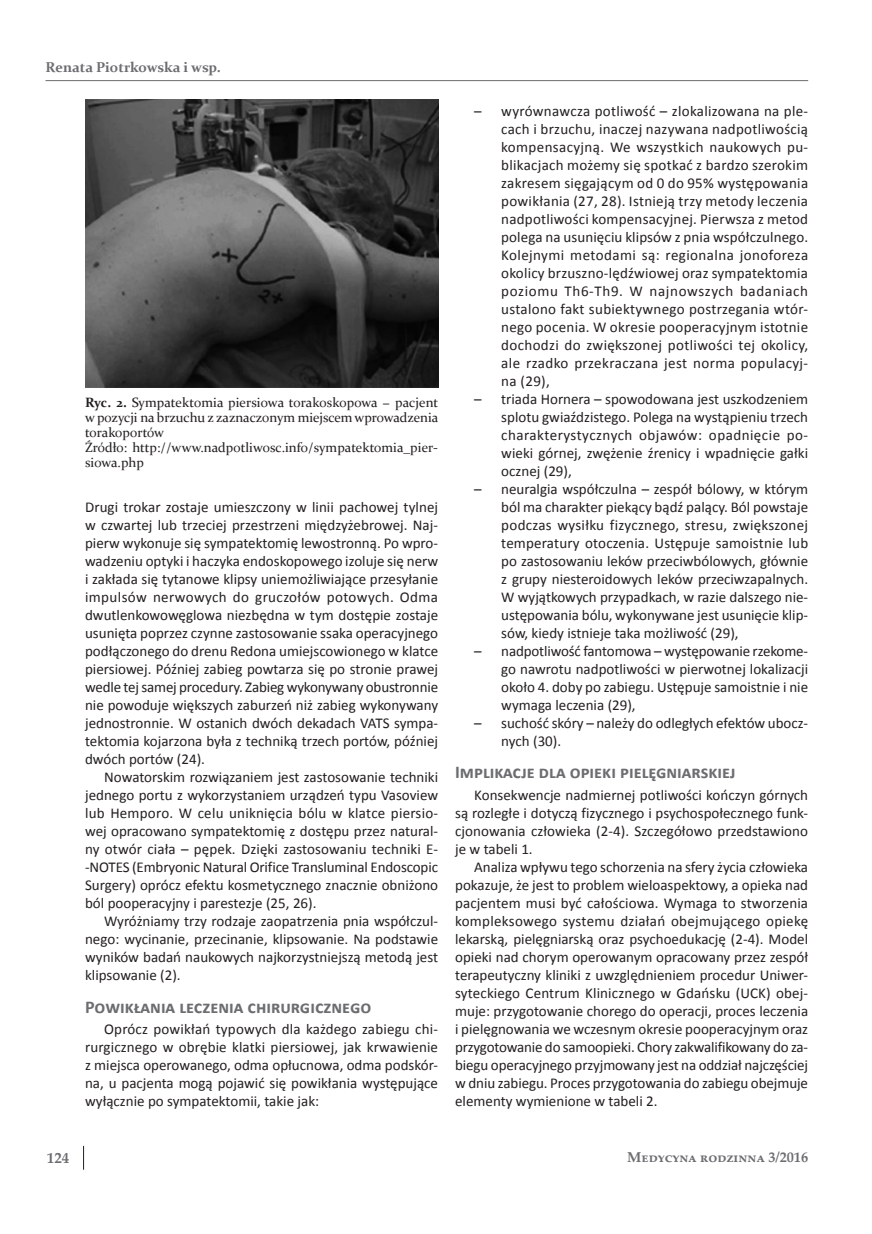
<style>
.page{position:relative;width:872px;height:1234px;background:#fff}
.page>*{position:absolute;margin:0;border:0;box-sizing:border-box;transform-origin:0 0}
.t1{font:700 18px "Calibri";color:#6c6d70}
.t2{font:15px/18px "Calibri";color:#231f20;text-align:justify}
.t3{font:700 15px "Palatino Linotype";color:#6c6d70}
.t4{font:700 14.25px "Constantia";color:#6c6d70}
.t5{font:700 14.25px "Palatino Linotype";color:#6c6d70}
.t6{font:13.5px/15px "Constantia";color:#231f20}
.s1{font-weight:700}
</style>
<div class="page">
<hr style="left:45px;top:80px;width:763px;height:1px;background:#6c6d70">
<svg style="left:83px;top:1145px;width:1px;height:24px"></svg>
<img style="left:85px;top:100px;width:353px;height:287px">
<p class="t4" style="left:45px;top:57px;width:177px">Renata Piotrkowska i wsp.</p>
<p class="t6" style="left:85px;top:394px;width:355px"><span class="s1">Ryc. 2.</span> Sympatektomia piersiowa torakoskopowa − pacjent w pozycji na brzuchu z zaznaczonym miejscem wprowadzenia torakoportów<br>Źródło: http://www.nadpotliwosc.info/sympatektomia_pier&shy;siowa.php</p>
<p class="t2" style="left:85px;top:498px;width:354px">Drugi trokar zostaje umieszczony w linii pachowej tylnej w czwartej lub trzeciej przestrzeni międzyżebrowej. Naj&shy;pierw wykonuje się sympatektomię lewostronną. Po wpro&shy;wadzeniu optyki i haczyka endoskopowego izoluje się nerw i zakłada się tytanowe klipsy uniemożliwiające przesyłanie impulsów nerwowych do gruczołów potowych. Odma dwutlenkowowęglowa niezbędna w tym dostępie zostaje usunięta poprzez czynne zastosowanie ssaka operacyjnego podłączonego do drenu Redona umiejscowionego w klatce piersiowej. Później zabieg powtarza się po stronie prawej wedle tej samej procedury. Zabieg wykonywany obustronnie nie powoduje większych zaburzeń niż zabieg wykonywany jednostronnie. W ostanich dwóch dekadach VATS sympa&shy;tektomia kojarzona była z techniką trzech portów, później dwóch portów (24).</p>
<p class="t2" style="left:85px;top:768px;width:354px;text-indent:19px">Nowatorskim rozwiązaniem jest zastosowanie techniki jednego portu z wykorzystaniem urządzeń typu Vasoview lub Hemporo. W celu uniknięcia bólu w klatce piersio&shy;wej opracowano sympatektomię z dostępu przez natural&shy;ny otwór ciała – pępek. Dzięki zastosowaniu techniki E--NOTES (Embryonic Natural Orifice Transluminal Endoscopic Surgery) oprócz efektu kosmetycznego znacznie obniżono ból pooperacyjny i parestezje (25, 26).</p>
<p class="t2" style="left:85px;top:912px;width:354px;text-indent:19px">Wyróżniamy trzy rodzaje zaopatrzenia pnia współczul&shy;nego: wycinanie, przecinanie, klipsowanie. Na podstawie wyników badań naukowych najkorzystniejszą metodą jest klipsowanie (2).</p>
<p class="t1" style="left:85px;top:994px;width:288px">Powikłania leczenia chirurgicznego</p>
<p class="t2" style="left:85px;top:1020px;width:354px;text-indent:19px">Oprócz powikłań typowych dla każdego zabiegu chi&shy;rurgicznego w obrębie klatki piersiowej, jak krwawienie z miejsca operowanego, odma opłucnowa, odma podskór&shy;na, u pacjenta mogą pojawić się powikłania występujące wyłącznie po sympatektomii, takie jak:</p>
<p class="t2" style="left:501px;top:102px;width:308px;text-indent:-27px">– wyrównawcza potliwość – zlokalizowana na ple&shy;cach i brzuchu, inaczej nazywana nadpotliwością kompensacyjną. We wszystkich naukowych pu&shy;blikacjach możemy się spotkać z bardzo szerokim zakresem sięgającym od 0 do 95% występowania powikłania (27, 28). Istnieją trzy metody leczenia nadpotliwości kompensacyjnej. Pierwsza z metod polega na usunięciu klipsów z pnia współczulnego.<br>Kolejnymi metodami są: regionalna jonoforeza okolicy brzuszno-lędźwiowej oraz sympatektomia poziomu Th6-Th9. W najnowszych badaniach ustalono fakt subiektywnego postrzegania wtór&shy;nego pocenia. W okresie pooperacyjnym istotnie dochodzi do zwiększonej potliwości tej okolicy, ale rzadko przekraczana jest norma populacyj&shy;na (29),</p>
<p class="t2" style="left:501px;top:390px;width:308px;text-indent:-27px">– triada Hornera – spowodowana jest uszkodzeniem splotu gwiaździstego. Polega na wystąpieniu trzech charakterystycznych objawów: opadnięcie po&shy;wieki górnej, zwężenie źrenicy i wpadnięcie gałki ocznej (29),</p>
<p class="t2" style="left:501px;top:480px;width:308px;text-indent:-27px">– neuralgia współczulna – zespół bólowy, w którym ból ma charakter piekący bądź palący. Ból powstaje podczas wysiłku fizycznego, stresu, zwiększonej temperatury otoczenia. Ustępuje samoistnie lub po zastosowaniu leków przeciwbólowych, głównie z grupy niesteroidowych leków przeciwzapalnych.<br>W wyjątkowych przypadkach, w razie dalszego nie&shy;ustępowania bólu, wykonywane jest usunięcie klip&shy;sów, kiedy istnieje taka możliwość (29),</p>
<p class="t2" style="left:501px;top:642px;width:308px;text-indent:-27px">– nadpotliwość fantomowa – występowanie rzekome&shy;go nawrotu nadpotliwości w pierwotnej lokalizacji około 4. doby po zabiegu. Ustępuje samoistnie i nie wymaga leczenia (29),</p>
<p class="t2" style="left:501px;top:714px;width:308px;text-indent:-27px">– suchość skóry – należy do odległych efektów ubocz&shy;nych (30).</p>
<p class="t1" style="left:455px;top:760px;width:282px">Implikacje dla opieki pielęgniarskiej</p>
<p class="t2" style="left:455px;top:786px;width:354px;text-indent:19px">Konsekwencje nadmiernej potliwości kończyn górnych są rozległe i dotyczą fizycznego i psychospołecznego funk&shy;cjonowania człowieka (2-4). Szczegółowo przedstawiono je w tabeli 1.</p>
<p class="t2" style="left:455px;top:858px;width:354px;text-indent:19px">Analiza wpływu tego schorzenia na sfery życia człowieka pokazuje, że jest to problem wieloaspektowy, a opieka nad pacjentem musi być całościowa. Wymaga to stworzenia kompleksowego systemu działań obejmującego opiekę lekarską, pielęgniarską oraz psychoedukację (2-4). Model opieki nad chorym operowanym opracowany przez zespół terapeutyczny kliniki z uwzględnieniem procedur Uniwer&shy;syteckiego Centrum Klinicznego w Gdańsku (UCK) obej&shy;muje: przygotowanie chorego do operacji, proces leczenia i pielęgnowania we wczesnym okresie pooperacyjnym oraz przygotowanie do samoopieki. Chory zakwalifikowany do za&shy;biegu operacyjnego przyjmowany jest na oddział najczęściej w dniu zabiegu. Proces przygotowania do zabiegu obejmuje elementy wymienione w tabeli 2.</p>
<p class="t3" style="left:47px;top:1146px;width:24px">124</p>
<p class="t5" style="left:627px;top:1146px;width:182px">Medycyna rodzinna 3/2016</p>
</div>
